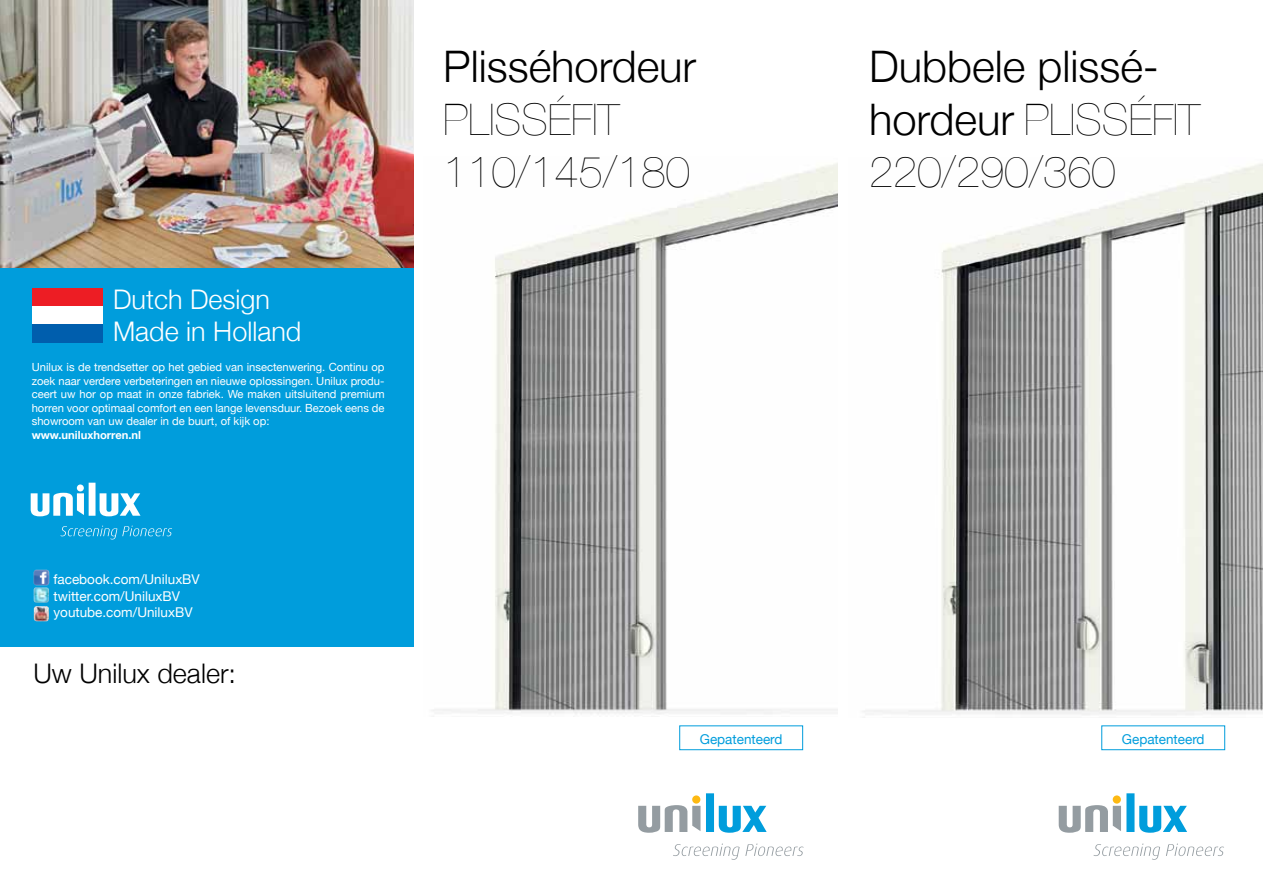
<style>
.page{position:relative;width:1263px;height:893px;background:#fff}
.page>*{position:absolute;margin:0;border:0;box-sizing:border-box;transform-origin:0 0}
.t1{font:300 43.5px/52.2px "Helvetica Neue";color:#000}
.t2{font:200 43.5px/52.2px "Helvetica Neue";color:#000}
.t3{font:300 27px/32.4px "Helvetica Neue";color:#fff}
.t4{font:300 27px "Helvetica Neue";color:#000}
.t5{font:13.5px/16.5px "Helvetica Neue";color:#fff}
.t6{font:13.5px "Helvetica Neue";color:#009ddc}
.t7{font:11.25px/13.5px "Helvetica Neue";color:#fff;text-align:justify}
.t8{font:700 11.25px "Helvetica Neue";color:#fff}
.s1{font-weight:200}
</style>
<div class="page">
<svg style="left:409px;top:0;width:5px;height:647px"></svg>
<img style="left:0;top:0;width:413px;height:268px">
<div style="left:0;top:268px;width:413px;height:378px;background:#009ddc"></div>
<svg style="left:60px;top:526px;width:112px;height:13px"></svg>
<div style="left:89px;top:483px;width:7px;height:33px;background:#fff"></div>
<svg style="left:100px;top:493px;width:40px;height:23px"></svg>
<svg style="left:31px;top:493px;width:53px;height:23px"></svg>
<div style="left:77px;top:484px;width:7px;height:7px;background:#fff;border-radius:50%"></div>
<img style="left:34px;top:570px;width:15px;height:15px">
<img style="left:34px;top:587px;width:15px;height:16px">
<img style="left:34px;top:606px;width:15px;height:15px">
<div style="left:32px;top:289px;width:71px;height:18px;background:#ed1d24"></div>
<div style="left:32px;top:307px;width:71px;height:18px;background:#fff"></div>
<div style="left:32px;top:325px;width:71px;height:18px;background:#005ead"></div>
<img style="left:863px;top:163px;width:400px;height:552px">
<img style="left:432px;top:163px;width:406px;height:551px">
<svg style="left:1093px;top:843px;width:67px;height:17px"></svg>
<svg style="left:1166px;top:843px;width:58px;height:13px"></svg>
<div style="left:1126px;top:793px;width:8px;height:39px;background:#009ddc"></div>
<svg style="left:1139px;top:806px;width:48px;height:27px"></svg>
<svg style="left:1059px;top:805px;width:62px;height:28px"></svg>
<div style="left:1113px;top:795px;width:8px;height:9px;background:#fdb913;border-radius:50%"></div>
<svg style="left:673px;top:843px;width:131px;height:17px"></svg>
<div style="left:706px;top:793px;width:8px;height:39px;background:#009ddc"></div>
<svg style="left:719px;top:806px;width:48px;height:27px"></svg>
<svg style="left:638px;top:805px;width:62px;height:28px"></svg>
<div style="left:692px;top:795px;width:8px;height:9px;background:#fdb913;border-radius:50%"></div>
<div style="left:679px;top:725px;width:124px;height:25px;border:1px solid #009ddc"></div>
<div style="left:1101px;top:725px;width:124px;height:25px;border:1px solid #009ddc"></div>
<h2 class="t3" style="left:113px;top:281px;width:190px">Dutch Design<br>Made in Holland</h2>
<p class="t7" style="left:32px;top:361px;width:354px">Unilux is de trendsetter op het gebied van insectenwering. Continu op zoek naar verdere verbeteringen en nieuwe oplossingen. Unilux produ&shy;ceert uw hor op maat in onze fabriek. We maken uitsluitend premium horren voor optimaal comfort en een lange levensduur. Bezoek eens de showroom van uw dealer in de buurt, of kijk op:</p>
<p class="t8" style="left:32px;top:426px;width:111px">www.uniluxhorren.nl</p>
<p class="t5" style="left:54px;top:572px;width:148px">facebook.com/UniluxBV twitter.com/UniluxBV youtube.com/UniluxBV</p>
<h2 class="t4" style="left:33px;top:651px;width:204px">Uw Unilux dealer:</h2>
<h1 class="t1" style="left:443px;top:38px;width:254px">Plisséhordeur</h1>
<h1 class="t2" style="left:443px;top:92px;width:248px">PLISSÉFIT<br>110/145/180</h1>
<h1 class="t1" style="left:869px;top:38px;width:333px">Dubbele plissé&shy;hordeur <span class="s1">PLISSÉFIT<br>220/290/360</span></h1>
<p class="t6" style="left:700px;top:730px;width:84px">Gepatenteerd</p>
<p class="t6" style="left:1122px;top:730px;width:84px">Gepatenteerd</p>
</div>
